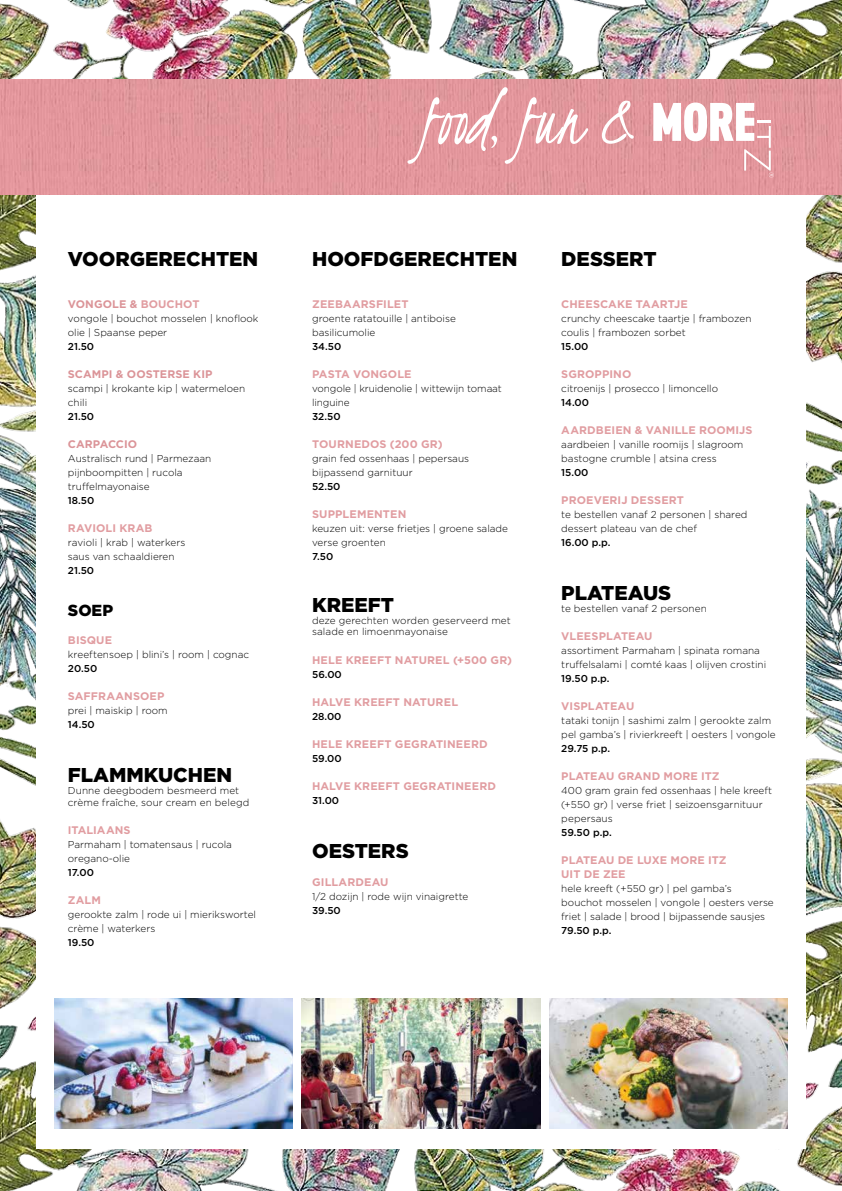
<style>
.page{position:relative;width:842px;height:1191px;background:#fff}
.page>*{position:absolute;margin:0;border:0;box-sizing:border-box;transform-origin:0 0}
.t1{font:74px "Kristi";letter-spacing:.005em;color:#fff}
.t2{font:900 20px "Gotham";color:#000}
.t3{font:900 16px "Gotham";color:#000}
.t4{font:700 11px/14px "Gotham";letter-spacing:.01em;color:#e19da1}
.t5{font:700 11px "Gotham";letter-spacing:.005em;color:#db9498}
.t6{font:300 10px/14px "Gotham";color:#000}
.t7{font:500 10px "Gotham";color:#000}
.s1{color:#e19da1}
</style>
<div class="page">
<img style="left:0;top:0;width:842px;height:1191px">
<div style="left:36px;top:109px;width:770px;height:1039px;background:#fff"></div>
<img style="left:0;top:79px;width:842px;height:116px">
<svg style="left:653px;top:102px;width:121px;height:75px"></svg>
<img style="left:55px;top:998px;width:238px;height:130px">
<img style="left:549px;top:998px;width:238px;height:130px">
<img style="left:302px;top:998px;width:238px;height:130px">
<h2 class="t2" style="left:68px;top:245px;width:192px">VOORGERECHTEN</h2>
<p class="t5" style="left:68px;top:297px;width:133px">VONGOLE &amp; <span class="s1">BOUCHOT</span></p>
<p class="t6" style="left:68px;top:311px;width:192px">vongole | bouchot mosselen | knoflook olie | Spaanse peper</p>
<p class="t7" style="left:68px;top:340px;width:28px">21.50</p>
<p class="t5" style="left:68px;top:367px;width:146px">SCAMPI &amp; OOSTERSE KIP</p>
<p class="t6" style="left:68px;top:381px;width:179px">scampi | krokante kip | watermeloen chili</p>
<p class="t7" style="left:68px;top:410px;width:28px">21.50</p>
<p class="t5" style="left:68px;top:437px;width:71px">CARPACCIO</p>
<p class="t6" style="left:68px;top:451px;width:145px">Australisch rund | Parmezaan pijnboompitten | rucola truffelmayonaise</p>
<p class="t7" style="left:68px;top:494px;width:28px">18.50</p>
<p class="t4" style="left:68px;top:521px;width:86px">RAVIOLI KRAB</p>
<p class="t6" style="left:68px;top:535px;width:119px">ravioli | krab | waterkers saus van schaaldieren</p>
<p class="t7" style="left:68px;top:564px;width:28px">21.50</p>
<h3 class="t3" style="left:68px;top:599px;width:47px">SOEP</h3>
<p class="t4" style="left:68px;top:633px;width:46px">BISQUE</p>
<p class="t6" style="left:68px;top:647px;width:183px">kreeftensoep | blini’s | room | cognac</p>
<p class="t7" style="left:68px;top:662px;width:31px">20.50</p>
<p class="t4" style="left:68px;top:689px;width:98px">SAFFRAANSOEP</p>
<p class="t6" style="left:68px;top:703px;width:101px">prei | maiskip | room</p>
<p class="t7" style="left:68px;top:718px;width:28px">14.50</p>
<h2 class="t2" style="left:68px;top:761px;width:166px">FLAMMKUCHEN</h2>
<p class="t6" style="left:68px;top:784px;width:183px;line-height:11.8px">Dunne deegbodem besmeerd met crème fraîche, sour cream en belegd</p>
<p class="t4" style="left:68px;top:823px;width:64px">ITALIAANS</p>
<p class="t6" style="left:68px;top:837px;width:166px">Parmaham | tomatensaus | rucola oregano-olie</p>
<p class="t7" style="left:68px;top:866px;width:28px">17.00</p>
<p class="t4" style="left:68px;top:893px;width:35px">ZALM</p>
<p class="t6" style="left:68px;top:907px;width:190px">gerookte zalm | rode ui | mierikswortel crème | waterkers</p>
<p class="t7" style="left:68px;top:936px;width:28px">19.50</p>
<h1 class="t1" style="left:421px;top:74px;width:216px">food, fun &amp;</h1>
<h2 class="t2" style="left:312px;top:245px;width:207px">HOOFDGERECHTEN</h2>
<p class="t4" style="left:312px;top:297px;width:98px">ZEEBAARSFILET</p>
<p class="t6" style="left:312px;top:311px;width:145px">groente ratatouille | antiboise basilicumolie</p>
<p class="t7" style="left:312px;top:340px;width:31px">34.50</p>
<p class="t4" style="left:312px;top:367px;width:101px">PASTA VONGOLE</p>
<p class="t6" style="left:312px;top:381px;width:191px">vongole | kruidenolie | wittewijn tomaat linguine</p>
<p class="t7" style="left:312px;top:410px;width:30px">32.50</p>
<p class="t4" style="left:312px;top:437px;width:132px">TOURNEDOS (200 GR)</p>
<p class="t6" style="left:312px;top:451px;width:159px">grain fed ossenhaas | pepersaus bijpassend garnituur</p>
<p class="t7" style="left:312px;top:480px;width:30px">52.50</p>
<p class="t4" style="left:312px;top:507px;width:96px">SUPPLEMENTEN</p>
<p class="t6" style="left:312px;top:521px;width:197px">keuzen uit: verse frietjes | groene salade verse groenten</p>
<p class="t7" style="left:312px;top:550px;width:23px">7.50</p>
<h2 class="t2" style="left:312px;top:591px;width:83px">KREEFT</h2>
<p class="t6" style="left:312px;top:614px;width:200px;line-height:11.8px">deze gerechten worden geserveerd met salade en limoenmayonaise</p>
<p class="t4" style="left:312px;top:652px;width:201px">HELE KREEFT NATUREL (+500 GR)</p>
<p class="t7" style="left:312px;top:667px;width:31px">56.00</p>
<p class="t4" style="left:312px;top:694px;width:148px">HALVE KREEFT NATUREL</p>
<p class="t7" style="left:312px;top:709px;width:31px">28.00</p>
<p class="t4" style="left:312px;top:736px;width:177px">HELE KREEFT GEGRATINEERD</p>
<p class="t7" style="left:312px;top:751px;width:31px">59.00</p>
<p class="t4" style="left:312px;top:778px;width:186px">HALVE KREEFT GEGRATINEERD</p>
<p class="t7" style="left:312px;top:793px;width:29px">31.00</p>
<h2 class="t2" style="left:312px;top:836px;width:98px">OESTERS</h2>
<p class="t4" style="left:312px;top:874px;width:78px">GILLARDEAU</p>
<p class="t6" style="left:312px;top:888px;width:158px">1/2 dozijn | rode wijn vinaigrette</p>
<p class="t7" style="left:312px;top:903px;width:30px">39.50</p>
<h2 class="t2" style="left:561px;top:245px;width:97px">DESSERT</h2>
<p class="t4" style="left:561px;top:297px;width:128px">CHEESCAKE TAARTJE</p>
<p class="t6" style="left:561px;top:311px;width:192px">crunchy cheescake taartje | frambozen coulis | frambozen sorbet</p>
<p class="t7" style="left:561px;top:340px;width:29px">15.00</p>
<p class="t4" style="left:561px;top:367px;width:72px">SGROPPINO</p>
<p class="t6" style="left:561px;top:381px;width:158px">citroenijs | prosecco | limoncello</p>
<p class="t7" style="left:561px;top:396px;width:29px">14.00</p>
<p class="t4" style="left:561px;top:423px;width:193px">AARDBEIEN &amp; VANILLE ROOMIJS</p>
<p class="t6" style="left:561px;top:437px;width:184px">aardbeien | vanille roomijs | slagroom bastogne crumble | atsina cress</p>
<p class="t7" style="left:561px;top:466px;width:29px">15.00</p>
<p class="t4" style="left:561px;top:493px;width:124px">PROEVERIJ DESSERT</p>
<p class="t6" style="left:561px;top:507px;width:188px">te bestellen vanaf 2 personen | shared dessert plateau van de chef</p>
<p class="t7" style="left:561px;top:536px;width:51px">16.00 p.p.</p>
<h2 class="t2" style="left:561px;top:579px;width:111px">PLATEAUS</h2>
<p class="t6" style="left:561px;top:601px;width:147px">te bestellen vanaf 2 personen</p>
<p class="t4" style="left:561px;top:629px;width:93px">VLEESPLATEAU</p>
<p class="t6" style="left:561px;top:643px;width:206px">assortiment Parmaham | spinata romana truffelsalami | comté kaas | olijven crostini</p>
<p class="t7" style="left:561px;top:672px;width:50px">19.50 p.p.</p>
<p class="t4" style="left:561px;top:699px;width:75px">VISPLATEAU</p>
<p class="t6" style="left:561px;top:713px;width:216px">tataki tonijn | sashimi zalm | gerookte zalm pel gamba’s | rivierkreeft | oesters | vongole</p>
<p class="t7" style="left:561px;top:742px;width:50px">29.75 p.p.</p>
<p class="t4" style="left:561px;top:769px;width:160px">PLATEAU GRAND MORE ITZ</p>
<p class="t6" style="left:561px;top:783px;width:212px">400 gram grain fed ossenhaas | hele kreeft (+550 gr) | verse friet | seizoensgarnituur pepersaus</p>
<p class="t7" style="left:561px;top:826px;width:52px">59.50 p.p.</p>
<p class="t4" style="left:561px;top:853px;width:167px">PLATEAU DE LUXE MORE ITZ<br>UIT DE ZEE</p>
<p class="t6" style="left:561px;top:881px;width:214px">hele kreeft (+550 gr) | pel gamba’s bouchot mosselen | vongole | oesters verse friet | salade | brood | bijpassende sausjes</p>
<p class="t7" style="left:561px;top:924px;width:52px">79.50 p.p.</p>
</div>
